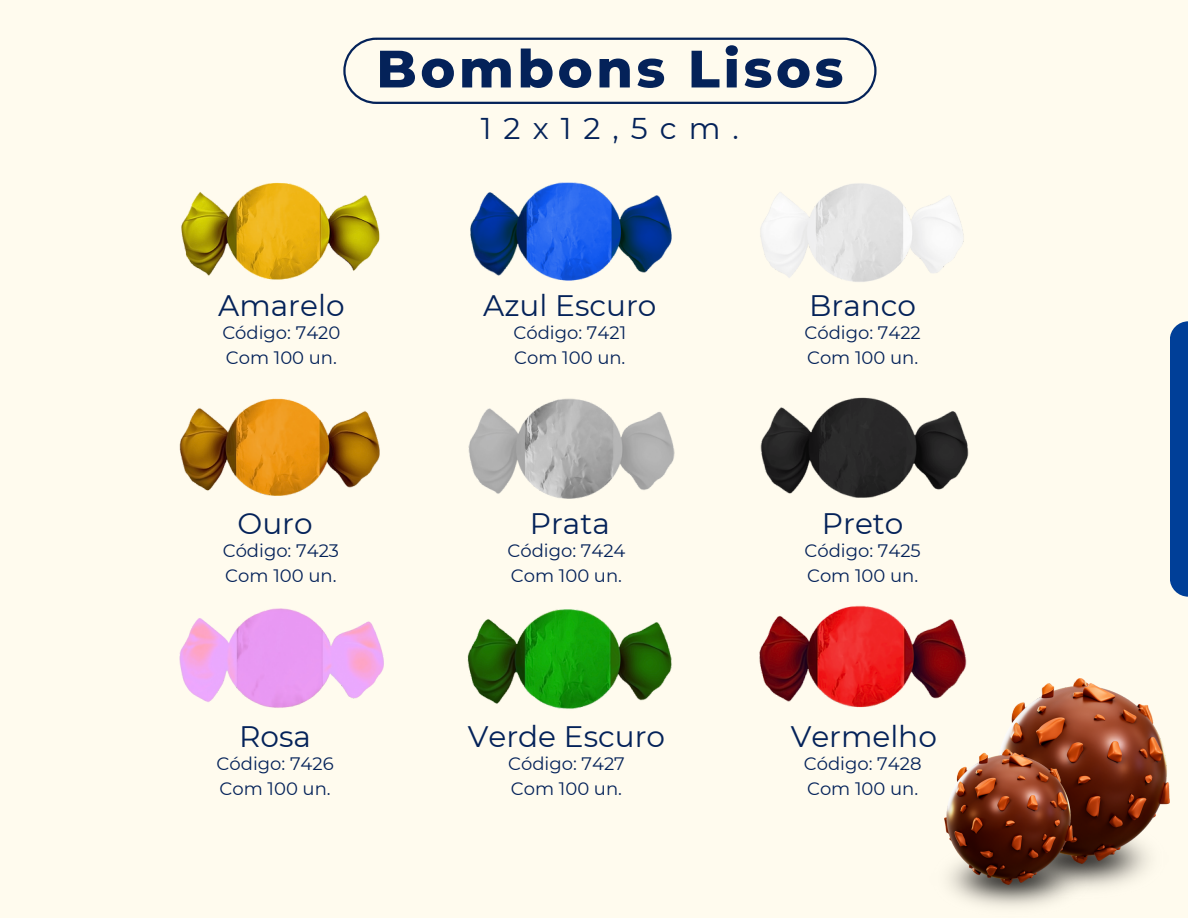
<style>
.page{position:relative;width:1188px;height:918px;background:#fffbee}
.page>*{position:absolute;margin:0;border:0;box-sizing:border-box;transform-origin:0 0}
.t1{font:800 52.5px "Montserrat";letter-spacing:.07em;color:#042259}
.t2{font:30px "Montserrat";letter-spacing:.4em;color:#042259}
.t3{font:29.55px "Montserrat";color:#042259}
.t4{font:18px "Montserrat";color:#042259}
</style>
<div class="page">
<div style="left:1170px;top:321px;width:18px;height:276px;background:#003f98"></div>
<svg style="left:343px;top:38px;width:534px;height:66px"></svg>
<img style="left:181px;top:182px;width:199px;height:98px">
<img style="left:470px;top:182px;width:202px;height:99px">
<img style="left:760px;top:183px;width:204px;height:99px">
<img style="left:179px;top:398px;width:201px;height:98px">
<img style="left:468px;top:398px;width:207px;height:101px">
<img style="left:760px;top:397px;width:209px;height:101px">
<img style="left:179px;top:608px;width:205px;height:100px">
<img style="left:467px;top:609px;width:205px;height:100px">
<img style="left:759px;top:605px;width:208px;height:103px">
<img style="left:1093px;top:864px;width:55px;height:24px">
<img style="left:1001px;top:678px;width:169px;height:186px">
<img style="left:949px;top:840px;width:144px;height:67px">
<img style="left:945px;top:750px;width:127px;height:135px">
<p class="t1" style="left:376px;top:37px;width:469px">Bombons Lisos</p>
<p class="t2" style="left:481px;top:110px;width:260px">12x12,5cm.</p>
<p class="t3" style="left:218px;top:287px;width:128px">Amarelo</p>
<p class="t3" style="left:483px;top:287px;width:175px">Azul Escuro</p>
<p class="t3" style="left:809px;top:287px;width:108px">Branco</p>
<p class="t4" style="left:222px;top:322px;width:120px">Código: 7420</p>
<p class="t4" style="left:226px;top:346px;width:113px">Com 100 un.</p>
<p class="t4" style="left:514px;top:322px;width:114px">Código: 7421</p>
<p class="t4" style="left:514px;top:346px;width:113px">Com 100 un.</p>
<p class="t4" style="left:804px;top:322px;width:118px">Código: 7422</p>
<p class="t4" style="left:807px;top:346px;width:113px">Com 100 un.</p>
<p class="t3" style="left:238px;top:505px;width:77px">Ouro</p>
<p class="t3" style="left:530px;top:505px;width:82px">Prata</p>
<p class="t3" style="left:822px;top:505px;width:83px">Preto</p>
<p class="t4" style="left:223px;top:540px;width:118px">Código: 7423</p>
<p class="t4" style="left:225px;top:564px;width:113px">Com 100 un.</p>
<p class="t4" style="left:507px;top:540px;width:120px">Código: 7424</p>
<p class="t4" style="left:511px;top:564px;width:113px">Com 100 un.</p>
<p class="t4" style="left:804px;top:540px;width:118px">Código: 7425</p>
<p class="t4" style="left:807px;top:564px;width:113px">Com 100 un.</p>
<p class="t3" style="left:239px;top:718px;width:73px">Rosa</p>
<p class="t3" style="left:468px;top:718px;width:199px">Verde Escuro</p>
<p class="t3" style="left:791px;top:718px;width:148px">Vermelho</p>
<p class="t4" style="left:217px;top:753px;width:119px">Código: 7426</p>
<p class="t4" style="left:220px;top:777px;width:113px">Com 100 un.</p>
<p class="t4" style="left:508px;top:753px;width:118px">Código: 7427</p>
<p class="t4" style="left:511px;top:777px;width:113px">Com 100 un.</p>
<p class="t4" style="left:804px;top:753px;width:119px">Código: 7428</p>
<p class="t4" style="left:807px;top:777px;width:113px">Com 100 un.</p>
</div>
